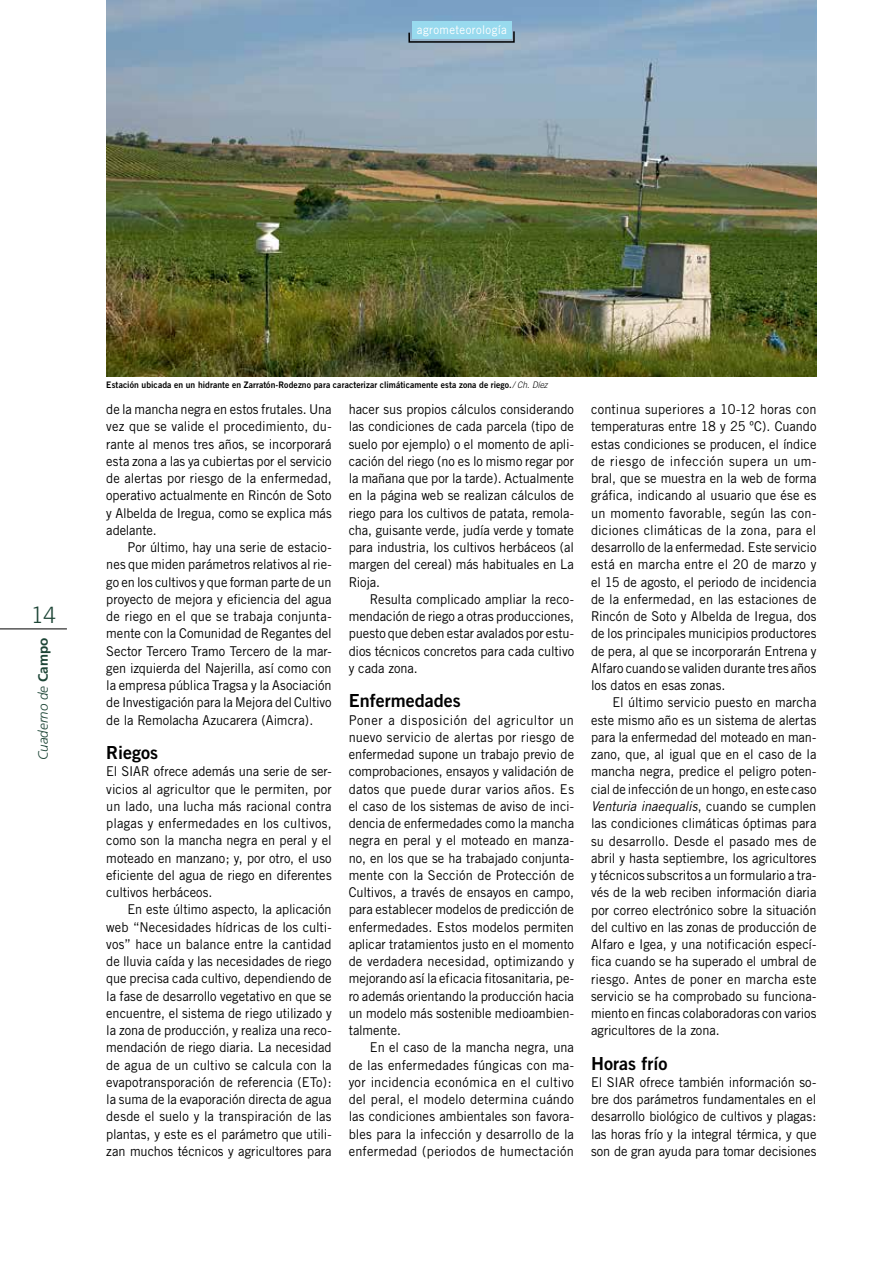
<style>
.page{position:relative;width:893px;height:1263px;background:#fff}
.page>*{position:absolute;margin:0;border:0;box-sizing:border-box;transform-origin:0 0}
.t1{font:300 22.5px "Trade Gothic";color:#1d4536}
.t2{font:18px "Trade Gothic Bold Two";color:#000}
.t3{font:13.5px/17.2px "Trade Gothic";letter-spacing:-.005em;color:#000;text-align:justify;scale:.95 1}
.t4{font:italic 300 13.5px "Frutiger";color:#1d4536}
.t5{font:12px "Trade Gothic";letter-spacing:.035em;color:#fff;scale:.95 1}
.t6{font:9px "Trade Gothic Bold Two";letter-spacing:.01em;color:#000;scale:.95 1}
.s1{font-weight:700;font-style:normal}
.s2{font-family:"Trade Gothic";font-weight:300;font-style:italic}
.s3{font-style:italic}
</style>
<div class="page">
<hr style="left:0;top:628px;width:67px;height:1px;background:#000">
<img style="left:106px;top:0;width:710px;height:376px">
<svg style="left:408px;top:30px;width:107px;height:13px"></svg>
<div style="left:412px;top:21px;width:99px;height:18px;background:#98daee"></div>
<p class="t5" style="left:417px;top:23px;width:96px">agrometeorología</p>
<h1 class="t1" style="left:31px;top:601px;width:27px">14</h1>
<p class="t4" style="left:35px;top:760px;width:124px;rotate:-90deg">Cuaderno de <span class="s1">Campo</span></p>
<p class="t6" style="left:106px;top:380px;width:466px">Estación ubicada en un hidrante en Zarratón-Rodezno para caracterizar climáticamente esta zona de riego.<span class="s2">/ Ch. Díez</span></p>
<p class="t3" style="left:106px;top:400px;width:239px">de la mancha negra en estos frutales. U na vez que se valide el procedimiento, du&shy;rante al menos tres años, se incorporará esta zona a las ya cubiertas por el servicio de alertas por riesgo de la enfermedad, operativo actualmente en Rincón de Soto y Albelda de Iregua, como se explica más adelante.</p>
<p class="t3" style="left:106px;top:538px;width:239px;text-indent:21px">Por último, hay una serie de estacio&shy;nes que miden parámetros relativos al rie&shy;go en los cultivos y que forman parte de un proyecto de mejora y eficiencia del agua de riego en el que se trabaja conjunta&shy;mente con la Comunidad de Regantes del Sector Tercero Tramo Tercero de la mar&shy;gen izquierda del Najerilla, así como con la empresa pública Tragsa y la Asociación de Investigación para la Mejora del Cultivo de la Remolacha Azucarera (Aimcra).</p>
<h2 class="t2" style="left:106px;top:741px;width:54px">Riegos</h2>
<p class="t3" style="left:106px;top:763px;width:239px">El SIAR ofrece además una serie de ser&shy;vicios al agricultor que le permiten, por un lado, una lucha más racional contra plagas y enfermedades en los cultivos, como son la mancha negra en peral y el moteado en manzano; y, por otro, el uso eficiente del agua de riego en diferentes cultivos herbáceos.</p>
<p class="t3" style="left:106px;top:901px;width:239px;text-indent:21px">En este último aspecto, la aplicación web “Necesidades hídricas de los culti&shy;vos” hace un balance entre la cantidad de lluvia caída y las necesidades de riego que precisa cada cultivo, dependiendo de la fase de desarrollo vegetativo en que se encuentre, el sistema de riego utilizado y la zona de producción, y realiza una reco&shy;mendación de riego diaria. La necesidad de agua de un cultivo se calcula con la evapotransporación de referencia (ETo): la suma de la evaporación directa de agua desde el suelo y la transpiración de las plantas, y este es el parámetro que utili&shy;zan muchos técnicos y agricultores para</p>
<p class="t3" style="left:349px;top:400px;width:239px">hacer sus propios cálculos considerando las condiciones de cada parcela (tipo de suelo por ejemplo) o el momento de apli&shy;cación del riego (no es lo mismo regar por la mañana que por la tarde). Actualmente en la página web se realizan cálculos de riego para los cultivos de patata, remola&shy;cha, guisante verde, judía verde y tomate para industria, los cultivos herbáceos (al margen del cereal) más habituales en La Rioja.</p>
<p class="t3" style="left:349px;top:590px;width:239px;text-indent:21px">Resulta complicado ampliar la reco&shy;mendación de riego a otras producciones, puesto que deben estar avalados por estu&shy;dios técnicos concretos para cada cultivo y cada zona.</p>
<h2 class="t2" style="left:349px;top:690px;width:113px">Enfermedades</h2>
<p class="t3" style="left:349px;top:711px;width:239px">Poner a disposición del agricultor un nuevo servicio de alertas por riesgo de enfermedad supone un trabajo previo de comprobaciones, ensayos y validación de datos que puede durar varios años. Es el caso de los sistemas de aviso de inci&shy;dencia de enfermedades como la mancha negra en peral y el moteado en manza&shy;no, en los que se ha trabajado conjunta&shy;mente con la Sección de Protección de Cultivos, a través de ensayos en campo, para establecer modelos de predicción de enfermedades. Estos modelos permiten aplicar tratamientos justo en el momento de verdadera necesidad, optimizando y mejorando así la eficacia fitosanitaria, pe&shy;ro además orientando la producción hacia un modelo más sostenible medioambien&shy;talmente.</p>
<p class="t3" style="left:349px;top:1039px;width:239px;text-indent:21px">En el caso de la mancha negra, una de las enfermedades fúngicas con ma&shy;yor incidencia económica en el cultivo del peral, el modelo determina cuándo las condiciones ambientales son favora&shy;bles para la infección y desarrollo de la enfermedad (periodos de humectación</p>
<p class="t3" style="left:591px;top:400px;width:239px">continua superiores a 10-12 horas con temperaturas entre 18 y 25 ºC). Cuando estas condiciones se producen, el índice de riesgo de infección supera un um&shy;bral, que se muestra en la web de forma gráfica, indicando al usuario que ése es un momento favorable, según las con&shy;diciones climáticas de la zona, para el desarrollo de la enfermedad. Este servicio está en marcha entre el 20 de marzo y el 15 de agosto, el periodo de incidencia de la enfermedad, en las estaciones de Rincón de Soto y Albelda de Iregua, dos de los principales municipios productores de pera, al que se incorporarán Entrena y Alfaro cuando se validen durante tres años los datos en esas zonas.</p>
<p class="t3" style="left:591px;top:694px;width:239px;text-indent:21px">El último servicio puesto en marcha este mismo año es un sistema de alertas para la enfermedad del moteado en man&shy;zano, que, al igual que en el caso de la mancha negra, predice el peligro poten&shy;cial de infección de un hongo, en este caso <span class="s3">Venturia inaequalis</span>, cuando se cumplen las condiciones climáticas óptimas para su desarrollo. Desde el pasado mes de abril y hasta septiembre, los agricultores y técnicos subscritos a un formulario a tra&shy;vés de la web reciben información diaria por correo electrónico sobre la situación del cultivo en las zonas de producción de Alfaro e Igea, y una notificación especí&shy;fica cuando se ha superado el umbral de riesgo. Antes de poner en marcha este servicio se ha comprobado su funciona&shy;miento en fincas colaboradoras con varios agricultores de la zona.</p>
<h2 class="t2" style="left:591px;top:1052px;width:78px">Horas frío</h2>
<p class="t3" style="left:591px;top:1073px;width:239px">El SIAR ofrece también información so&shy;bre dos parámetros fundamentales en el desarrollo biológico de cultivos y plagas: las horas frío y la integral térmica, y que son de gran ayuda para tomar decisiones</p>
</div>
